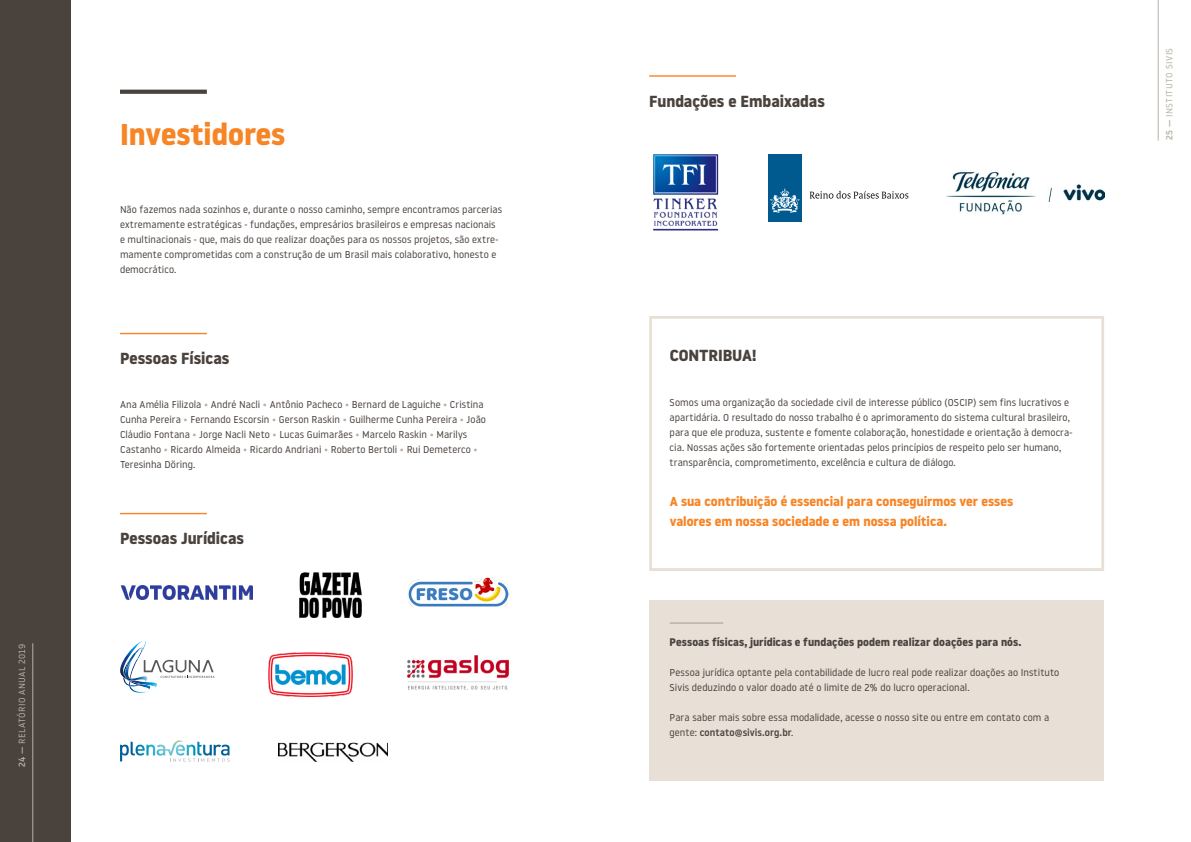
<style>
.page{position:relative;width:1191px;height:842px;background:#fff}
.page>*{position:absolute;margin:0;border:0;box-sizing:border-box;transform-origin:0 0}
.t1{font:700 30px "Noway";color:#f78526}
.t2{font:700 16px "Noway";letter-spacing:-.005em;color:#4a423d}
.t3{font:700 13px/20px "Noway";color:#f78526}
.t4{font:700 11px "Noway";color:#4a423d}
.t5{font:10px/15px "Noway";letter-spacing:.005em;color:#4a423d}
.t6{font:9px "Noway";letter-spacing:.04em;color:#b8b0a3}
.s1{font-weight:500}
.s2{color:#b8b0a3}
</style>
<div class="page">
<hr style="left:1157px;top:0;width:1px;height:140px;background:#b8b0a3">
<div style="left:0;top:0;width:71px;height:842px;background:#49423d"></div>
<hr style="left:32px;top:643px;width:1px;height:199px;background:#b8b0a3">
<svg style="left:120px;top:90px;width:87px;height:4px"></svg>
<hr style="left:120px;top:333px;width:87px;height:1px;background:#f78426">
<hr style="left:120px;top:513px;width:87px;height:1px;background:#f78426">
<img style="left:120px;top:585px;width:133px;height:14px">
<img style="left:408px;top:577px;width:100px;height:30px">
<img style="left:120px;top:641px;width:37px;height:52px">
<img style="left:126px;top:685px;width:24px;height:7px">
<img style="left:127px;top:685px;width:16px;height:7px">
<img style="left:124px;top:653px;width:24px;height:29px">
<img style="left:124px;top:652px;width:13px;height:25px">
<svg style="left:125px;top:660px;width:89px;height:25px"></svg>
<img style="left:268px;top:652px;width:84px;height:45px">
<img style="left:407px;top:655px;width:101px;height:34px">
<svg style="left:120px;top:740px;width:110px;height:22px"></svg>
<img style="left:278px;top:742px;width:110px;height:20px">
<img style="left:299px;top:573px;width:62px;height:45px">
<div style="left:649px;top:316px;width:455px;height:255px;border:3px solid #e8e0d6"></div>
<div style="left:649px;top:601px;width:455px;height:180px;background:#e8e0d6"></div>
<hr style="left:669px;top:622px;width:54px;height:2px;background:#b8b0a3">
<hr style="left:649px;top:75px;width:87px;height:2px;background:#f78426">
<img style="left:653px;top:154px;width:66px;height:77px">
<div style="left:768px;top:155px;width:34px;height:67px;background:#00598f"></div>
<svg style="left:770px;top:188px;width:29px;height:25px"></svg>
<svg style="left:809px;top:191px;width:99px;height:8px"></svg>
<img style="left:946px;top:171px;width:158px;height:44px">
<p class="t6" style="left:16px;top:767px;width:125px;rotate:-90deg"><span class="s1">24 —</span> RELATÓRIO ANUAL 2019</p>
<h1 class="t1" style="left:120px;top:117px;width:167px">Investidores</h1>
<p class="t5" style="left:120px;top:201px;width:384px">Não fazemos nada sozinhos e, durante o nosso caminho, sempre encontramos parcerias extremamente estratégicas - fundações, empresários brasileiros e empresas nacionais e multinacionais - que, mais do que realizar doações para os nossos projetos, são extre&shy;mamente comprometidas com a construção de um Brasil mais colaborativo, honesto e democrático.</p>
<h2 class="t2" style="left:120px;top:349px;width:111px">Pessoas Físicas</h2>
<p class="t5" style="left:120px;top:396px;width:367px">Ana Amélia Filizola <span class="s2">•</span> André Nacli <span class="s2">•</span> Antônio Pacheco <span class="s2">•</span> Bernard de Laguiche <span class="s2">•</span> Cristina Cunha Pereira <span class="s2">•</span> Fernando Escorsin <span class="s2">•</span> Gerson Raskin <span class="s2">•</span> Guilherme Cunha Pereira <span class="s2">•</span> João Cláudio Fontana <span class="s2">•</span> Jorge Nacli Neto <span class="s2">•</span> Lucas Guimarães <span class="s2">•</span> Marcelo Raskin <span class="s2">•</span> Marilys Castanho <span class="s2">•</span> Ricardo Almeida <span class="s2">•</span> Ricardo Andriani <span class="s2">•</span> Roberto Bertoli <span class="s2">•</span> Rui Demeterco <span class="s2">• </span>Teresinha Döring.</p>
<h2 class="t2" style="left:120px;top:529px;width:125px">Pessoas Jurídicas</h2>
<h2 class="t2" style="left:649px;top:92px;width:177px">Fundações e Embaixadas</h2>
<h2 class="t2" style="left:669px;top:346px;width:88px">CONTRIBUA!</h2>
<p class="t5" style="left:669px;top:394px;width:404px">Somos uma organização da sociedade civil de interesse público (OSCIP) sem fins lucrativos e apartidária. O resultado do nosso trabalho é o aprimoramento do sistema cultural brasileiro, para que ele produza, sustente e fomente colaboração, honestidade e orientação à democra&shy;cia. Nossas ações são fortemente orientadas pelos princípios de respeito pelo ser humano, transparência, comprometimento, excelência e cultura de diálogo.</p>
<h3 class="t3" style="left:669px;top:492px;width:345px">A sua contribuição é essencial para conseguirmos ver esses valores em nossa sociedade e em nossa política.</h3>
<p class="t4" style="left:669px;top:636px;width:353px">Pessoas físicas, jurídicas e fundações podem realizar doações para nós.</p>
<p class="t5" style="left:669px;top:664px;width:391px">Pessoa jurídica optante pela contabilidade de lucro real pode realizar doações ao Instituto<br>Sivis deduzindo o valor doado até o limite de 2% do lucro operacional.</p>
<p class="t5" style="left:669px;top:709px;width:381px">Para saber mais sobre essa modalidade, acesse o nosso site ou entre em contato com a gente: <span class="s1">contato@sivis.org.br</span>.</p>
<p class="t6" style="left:1163px;top:140px;width:94px;rotate:-90deg"><span class="s1">25 —</span> INSTITUTO SIVIS</p>
</div>
